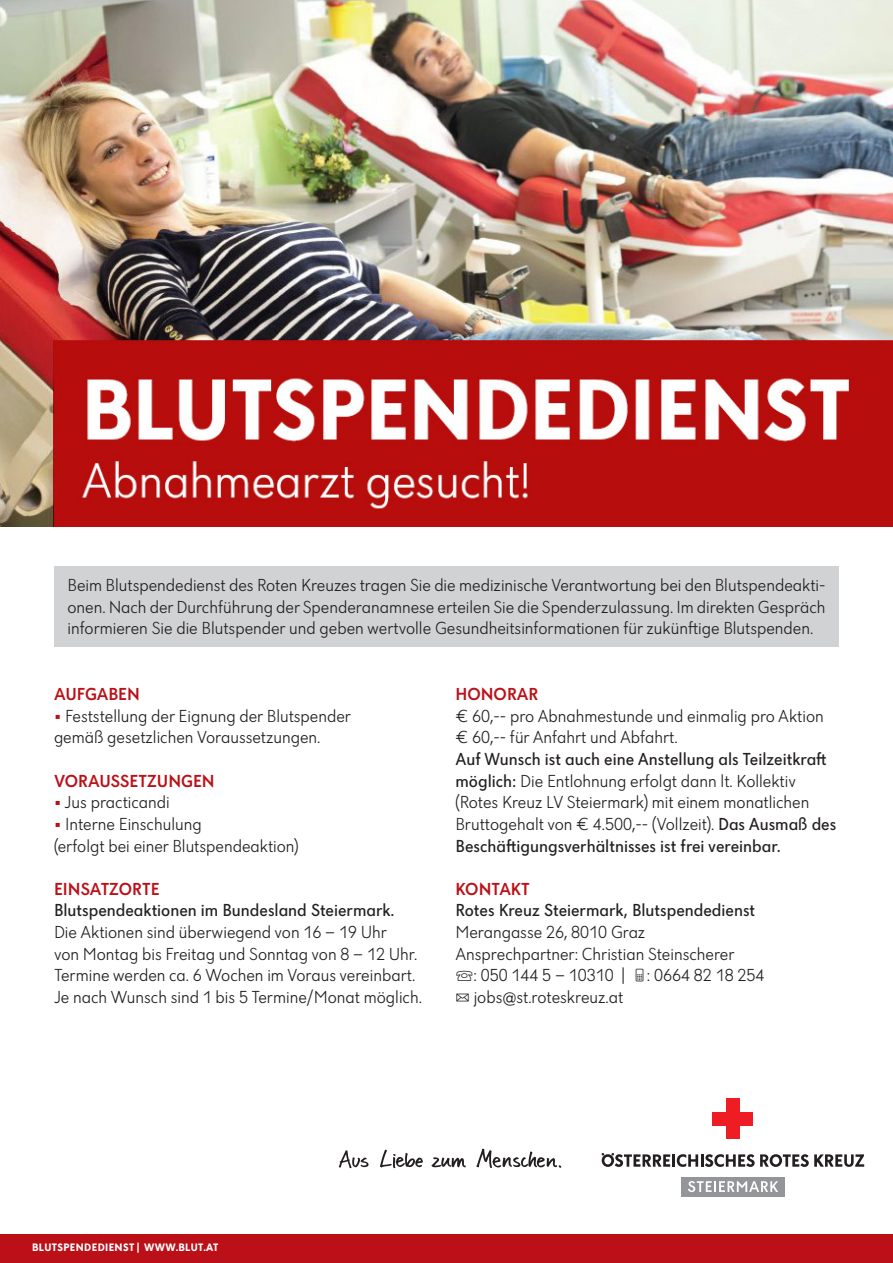
<style>
.page{position:relative;width:893px;height:1263px;background:#fff}
.page>*{position:absolute;margin:0;border:0;box-sizing:border-box;transform-origin:0 0}
.t1{font:300 18px/21.6px "Dunant";color:#231f20}
.t2{font:18px "Dunant";color:#231f20}
.t3{font:500 18px "Dunant";color:#bb1018}
.t4{font:700 11.1px "Dunant";letter-spacing:.035em;color:#fff}
.s1{color:#bb1018}
.s2{font-weight:400}
.s3{font-family:"Dunant Signs";font-weight:400}
</style>
<div class="page">
<div style="left:0;top:1235px;width:893px;height:28px;background:#bb1018"></div>
<div style="left:726px;top:1098px;width:14px;height:41px;background:#ee1d23"></div>
<div style="left:712px;top:1112px;width:41px;height:14px;background:#ee1d23"></div>
<svg style="left:602px;top:1153px;width:262px;height:14px"></svg>
<img style="left:338px;top:1148px;width:224px;height:21px">
<div style="left:681px;top:1177px;width:104px;height:19px;background:#939598"></div>
<svg style="left:688px;top:1181px;width:90px;height:11px"></svg>
<div style="left:54px;top:566px;width:785px;height:81px;background:#d1d2d4"></div>
<img style="left:0;top:0;width:893px;height:527px">
<p class="t1" style="left:67px;top:574px;width:760px;text-align:justify">Beim Blutspendedienst des Roten Kreuzes tragen Sie die medizinische Verantwortung bei den Blutspendeakti&shy;onen. Nach der Durchführung der Spenderanamnese erteilen Sie die Spenderzulassung. Im direkten Gespräch informieren Sie die Blutspender und geben wertvolle Gesundheitsinformationen für zukünftige Blutspenden.</p>
<p class="t3" style="left:54px;top:684px;width:88px">AUFGABEN</p>
<p class="t1" style="left:54px;top:705px;width:299px"><span class="s1">•</span> Feststellung der Eignung der Blutspender gemäß gesetzlichen Voraussetzungen.</p>
<p class="t3" style="left:54px;top:770px;width:162px">VORAUSSETZUNGEN</p>
<p class="t1" style="left:54px;top:792px;width:117px"><span class="s1">•</span> Jus practicandi</p>
<p class="t1" style="left:54px;top:813px;width:246px"><span class="s1">•</span> Interne Einschulung<br>(erfolgt bei einer Blutspendeaktion)</p>
<p class="t3" style="left:54px;top:878px;width:107px">EINSATZORTE</p>
<p class="t2" style="left:54px;top:900px;width:342px">Blutspendeaktionen im Bundesland Steiermark.</p>
<p class="t1" style="left:54px;top:921px;width:369px">Die Aktionen sind überwiegend von 16 – 19 Uhr<br>von Montag bis Freitag und Sonntag von 8 – 12 Uhr.<br>Termine werden ca. 6 Wochen im Voraus vereinbart.<br>Je nach Wunsch sind 1 bis 5 Termine/Monat möglich.</p>
<p class="t3" style="left:455px;top:684px;width:84px">HONORAR</p>
<p class="t1" style="left:455px;top:705px;width:370px">€ 60,-- pro Abnahmestunde und einmalig pro Aktion € 60,-- für Anfahrt und Abfahrt.</p>
<p class="t1" style="left:455px;top:748px;width:382px"><span class="s2">Auf Wunsch ist auch eine Anstellung als Teilzeitkraft möglich:</span> Die Entlohnung erfolgt dann lt. Kollektiv (Rotes Kreuz LV Steiermark) mit einem monatlichen Bruttogehalt von € 4.500,-- (Vollzeit). <span class="s2">Das Ausmaß des Beschäftigungsverhältnisses ist frei vereinbar.</span></p>
<p class="t3" style="left:455px;top:878px;width:76px">KONTAKT</p>
<p class="t2" style="left:455px;top:900px;width:301px">Rotes Kreuz Steiermark, Blutspendedienst</p>
<p class="t1" style="left:455px;top:921px;width:311px">Merangasse 26, 8010 Graz<br>Ansprechpartner: Christian Steinscherer<br><span class="s3">u</span>: 050 144 5 – 10310 | <span class="s3">t</span>: 0664 82 18 254 <span class="s3">r</span> jobs@st.roteskreuz.at</p>
<p class="t4" style="left:32px;top:1241px;width:188px">BLUTSPENDEDIENST | WWW.BLUT.AT</p>
</div>
